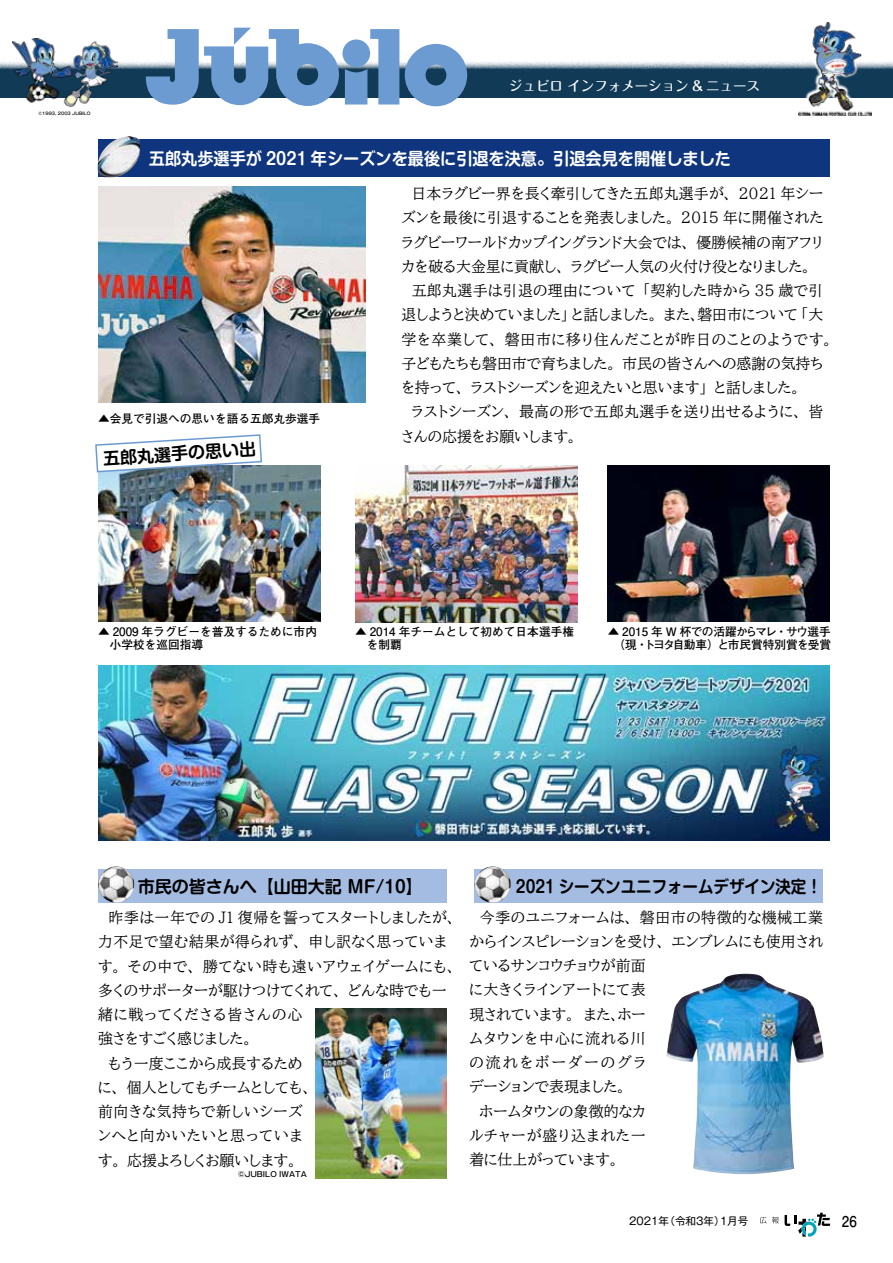
<style>
.page{position:relative;width:893px;height:1263px;background:#fff}
.page>*{position:absolute;margin:0;border:0;box-sizing:border-box;transform-origin:0 0}
.t1{font:700 16.95px "Shin M Go Pro De";color:#fff;scale:.95 1}
.t2{font:700 16.95px "Shin M Go Pro De";color:#000}
.t3{font:700 16.95px "Shin M Go Pro De";color:#000;scale:.91 1}
.t4{font:14.85px/24.3px "BIZ UDP Mincho Medium";letter-spacing:.015em;color:#000}
.t5{font:14.85px "BIZ UDP Mincho Medium";letter-spacing:.04em;color:#000}
.t6{font:14.85px "BIZ UDP Mincho Medium";letter-spacing:.055em;color:#000}
.t7{font:14.85px "BIZ UDP Mincho Medium";letter-spacing:.05em;color:#000}
.t8{font:700 14.85px "Futo Go B101 Pro";color:#000;scale:.9 1}
.t9{font:500 13.5px "Maru Fo Pro";color:#fff}
.t10{font:700 11.7px/12.8px "Futo Go B101 Pro";color:#000}
.t11{font:700 11.7px/12.8px "Futo Go B101 Pro";letter-spacing:-.055em;color:#000;text-align:right}
.t12{font:10.65px "Gothic MB101 Pro";color:#000}
.t13{font:500 7.5px "Gothic MB101 Pro";color:#000}
.t14{font:500 4.2px "Gothic MB101 Pro";color:#000}
</style>
<div class="page">
<div style="left:98px;top:869px;width:348px;height:34px;background:#a4bce2"></div>
<img style="left:98px;top:867px;width:36px;height:35px">
<div style="left:475px;top:869px;width:348px;height:34px;background:#a4bce2"></div>
<img style="left:475px;top:867px;width:32px;height:35px">
<svg style="left:0;top:61px;width:893px;height:37px;background:#33566f"></svg>
<img style="left:13px;top:38px;width:105px;height:69px">
<svg style="left:795px;top:61px;width:80px;height:55px"></svg>
<img style="left:799px;top:22px;width:72px;height:93px">
<div style="left:98px;top:140px;width:732px;height:37px;background:#0e357d"></div>
<img style="left:98px;top:137px;width:28px;height:34px">
<img style="left:98px;top:466px;width:222px;height:156px">
<img style="left:608px;top:466px;width:222px;height:156px">
<svg style="left:95px;top:434px;width:168px;height:39px"></svg>
<img style="left:355px;top:466px;width:222px;height:156px">
<svg style="left:760px;top:1217px;width:19px;height:6px"></svg>
<svg style="left:785px;top:1213px;width:45px;height:23px"></svg>
<svg style="left:342px;top:39px;width:28px;height:28px"></svg>
<svg style="left:345px;top:29px;width:54px;height:76px;background:#7ba1cc"></svg>
<svg style="left:405px;top:44px;width:62px;height:62px"></svg>
<svg style="left:146px;top:28px;width:193px;height:78px"></svg>
<img style="left:315px;top:1008px;width:131px;height:170px">
<img style="left:666px;top:974px;width:158px;height:200px">
<img style="left:98px;top:186px;width:268px;height:217px">
<img style="left:98px;top:665px;width:732px;height:175px">
<p class="t14" style="left:38px;top:110px;width:54px">©1993, 2003 JUBILO</p>
<p class="t9" style="left:509px;top:76px;width:252px">ジュビロインフォメーション &amp; ニュース</p>
<p class="t1" style="left:149px;top:145px;width:614px">五郎丸歩選手が 2021 年シーズンを最後に引退を決意。引退会見を開催しました</p>
<p class="t10" style="left:98px;top:411px;width:224px">▲会見で引退への思いを語る五郎丸歩選手</p>
<p class="t2" style="left:102px;top:444px;width:155px;rotate:-3deg">五郎丸選手の思い出</p>
<p class="t4" style="left:401px;top:181px;width:423px">　日本ラグビー界を長く牽引してきた五郎丸選手が、 2021 年シー</p>
<p class="t4" style="left:401px;top:206px;width:423px">ズンを最後に引退することを発表しました。 2015 年に開催された</p>
<p class="t4" style="left:401px;top:230px;width:423px">ラグビーワールドカップイングランド大会では、優勝候補の南アフリ</p>
<p class="t4" style="left:401px;top:254px;width:411px">カを破る大金星に貢献し、ラグビー人気の火付け役となりました。</p>
<p class="t4" style="left:643px;top:278px;width:182px">「契約した時から 35 歳で引</p>
<p class="t4" style="left:401px;top:278px;width:235px">　五郎丸選手は引退の理由について</p>
<p class="t4" style="left:401px;top:303px;width:423px">退しようと決めていました」と話しました。また、磐田市について 大「</p>
<p class="t6" style="left:505px;top:332px;width:329px">磐田市に移り住んだことが昨日のことのようです。</p>
<p class="t4" style="left:401px;top:327px;width:98px">学を卒業して、</p>
<p class="t4" style="left:401px;top:351px;width:423px">子どもたちも磐田市で育ちました。市民の皆さんへの感謝の気持ち</p>
<p class="t4" style="left:714px;top:375px;width:88px">と話しました。</p>
<p class="t4" style="left:401px;top:375px;width:423px">を持って、ラストシーズンを迎えたいと思います」<br>　ラストシーズン、最高の形で五郎丸選手を送り出せるように、皆さんの応援をお願いします。</p>
<p class="t10" style="left:98px;top:624px;width:220px">▲ 2009 年ラグビーを普及するために市内　小学校を巡回指導</p>
<p class="t10" style="left:355px;top:624px;width:220px">▲ 2014 年チームとして初めて日本選手権　を制覇</p>
<p class="t11" style="left:608px;top:624px;width:225px">▲ 2015 年 W 杯での活躍からマレ・サウ選手トヨタ自動車）と市民賞特別賞を受賞</p>
<p class="t10" style="left:608px;top:637px;width:42px">　（現・</p>
<p class="t2" style="left:115px;top:872px;width:309px">　市民の皆さんへ【山田大記 MF/10】</p>
<p class="t3" style="left:516px;top:872px;width:338px">2021 シーズンユニフォームデザイン決定!</p>
<p class="t4" style="left:98px;top:905px;width:359px">　昨季は一年での 1J 復帰を誓ってスタートしましたが、力不足で望む結果が得られず、申し訳なく思っています。その中で、勝てない時も遠いアウェイゲームにも、多くのサポーターが駆けつけてくれて、どんな時でも一緒に戦ってくださる皆さんの心<br>強さをすごく感じました。<br>　もう一度ここから成長するため<br>に、個人としてもチームとしても、<br>前向きな気持ちで新しいシーズ<br>ンへと向かいたいと思っていま<br>す。応援よろしくお願いします。</p>
<p class="t5" style="left:469px;top:909px;width:355px">　今季のユニフォームは、磐田市の特徴的な機械工業</p>
<p class="t4" style="left:469px;top:929px;width:355px">からインスピレーションを受け、エンブレムにも使用され</p>
<p class="t4" style="left:469px;top:953px;width:178px">ているサンコウチョウが前面</p>
<p class="t7" style="left:469px;top:982px;width:178px">に大きくラインアートにて表</p>
<p class="t4" style="left:584px;top:1002px;width:63px">また、ホー</p>
<p class="t4" style="left:469px;top:1002px;width:178px">現されています。<br>ムタウンを中心に流れる川の流れをボーダーのグラデーションで表現ました。<br>　ホームタウンの象徴的なカルチャーが盛り込まれた一着に仕上がっています。</p>
<p class="t13" style="left:238px;top:1168px;width:70px">©JUBILO IWATA</p>
<p class="t12" style="left:629px;top:1212px;width:121px">2021 （年令和3年 1）月号</p>
<p class="t8" style="left:842px;top:1209px;width:18px">26</p>
</div>
